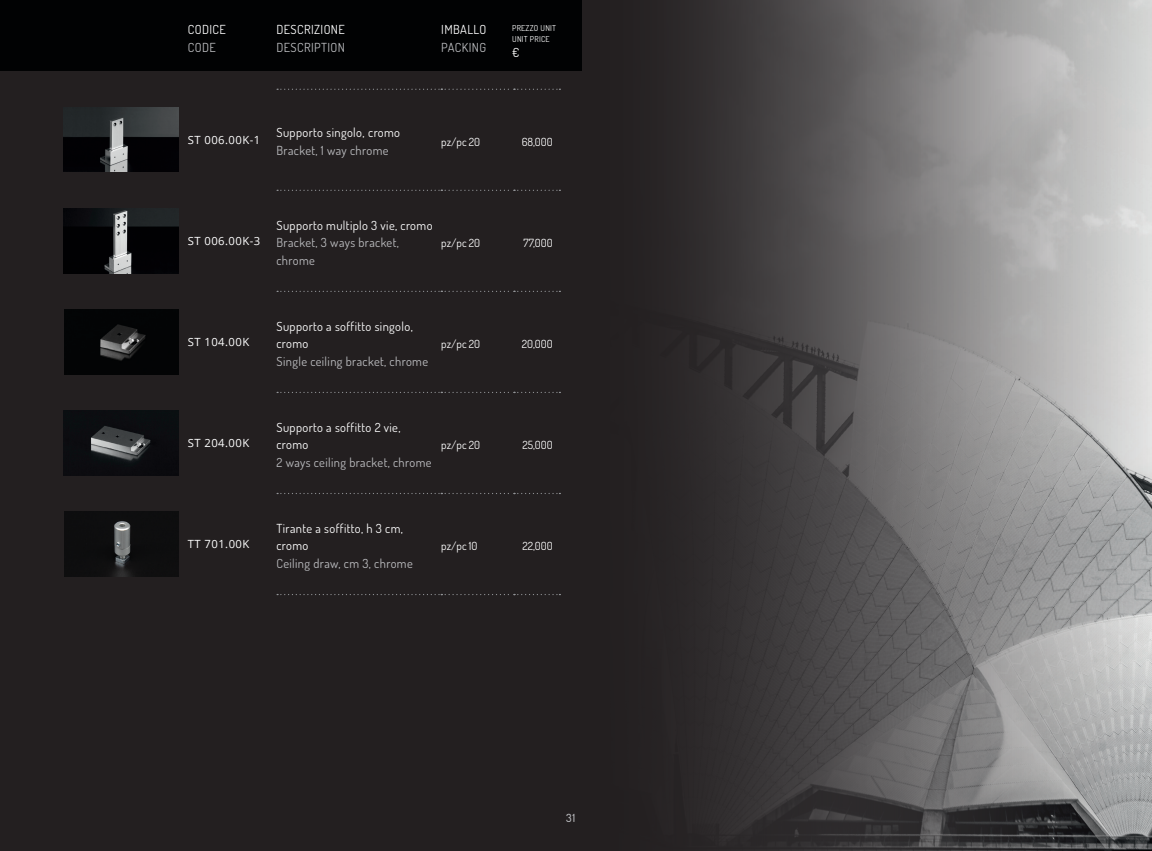
<style>
.page{position:relative;width:1152px;height:851px;background:#fff}
.page>*{position:absolute;margin:0;border:0;box-sizing:border-box;transform-origin:0 0}
.t1{font:12.5px/17.5px "Dosis";letter-spacing:.03em;color:#bcbdc0}
.Normale{font:12.5px/17.5px "Dosis";letter-spacing:.03em;color:#fff}
.t2{font:11.25px "Dosis";color:#fff}
.t3{font:11.25px "Open Sans";letter-spacing:.04em;color:#fff}
.t4{font:500 11.25px "Dosis";color:#bcbdc0}
.t5{font:8.12px/11.2px "Dosis";letter-spacing:.03em;color:#fff}
.s1{color:#fff}
</style>
<div class="page">
<div style="left:0;top:0;width:1152px;height:850px;background:#231f20"></div>
<div style="left:0;top:0;width:581px;height:71px;background:#010203"></div>
<svg style="left:277px;top:594px;width:283px;height:1px"></svg>
<svg style="left:277px;top:89px;width:283px;height:1px"></svg>
<svg style="left:277px;top:190px;width:283px;height:1px"></svg>
<svg style="left:277px;top:392px;width:283px;height:1px"></svg>
<svg style="left:277px;top:493px;width:283px;height:1px"></svg>
<svg style="left:277px;top:291px;width:283px;height:1px"></svg>
<img style="left:64px;top:108px;width:115px;height:64px">
<img style="left:64px;top:209px;width:115px;height:64px">
<img style="left:64px;top:310px;width:114px;height:64px">
<img style="left:64px;top:411px;width:115px;height:64px">
<img style="left:64px;top:511px;width:114px;height:65px">
<img style="left:581px;top:0;width:571px;height:850px">
<p class="Normale" style="left:188px;top:20px;width:39px">CODICE</p>
<p class="t1" style="left:188px;top:38px;width:29px">CODE</p>
<p class="Normale" style="left:276px;top:20px;width:70px">DESCRIZIONE</p>
<p class="t1" style="left:276px;top:38px;width:70px">DESCRIPTION</p>
<p class="Normale" style="left:441px;top:20px;width:47px">IMBALLO</p>
<p class="t1" style="left:441px;top:38px;width:46px">PACKING</p>
<p class="t5" style="left:512px;top:22px;width:45px">PREZZO UNIT<br>UNIT PRICE</p>
<p class="Normale" style="left:512px;top:44px;width:9px">€</p>
<p class="t3" style="left:188px;top:132px;width:74px">ST 006.00K-1</p>
<p class="Normale" style="left:276px;top:124px;width:125px">Supporto singolo, cromo</p>
<p class="t1" style="left:276px;top:141px;width:114px">Bracket, 1 way chrome</p>
<p class="t2" style="left:441px;top:134px;width:40px">pz/pc 20</p>
<p class="t2" style="left:522px;top:134px;width:33px">68,000</p>
<p class="t3" style="left:188px;top:233px;width:74px">ST 006.00K-3</p>
<p class="t1" style="left:276px;top:216px;width:158px"><span class="s1">Supporto multiplo 3 vie, cromo<br></span>Bracket, 3 ways bracket, chrome</p>
<p class="t2" style="left:441px;top:235px;width:40px">pz/pc 20</p>
<p class="t2" style="left:523px;top:235px;width:31px">77,000</p>
<p class="t3" style="left:188px;top:334px;width:63px">ST 104.00K</p>
<p class="Normale" style="left:276px;top:317px;width:138px">Supporto a soffitto singolo, cromo</p>
<p class="t1" style="left:276px;top:352px;width:153px">Single ceiling bracket, chrome</p>
<p class="t2" style="left:441px;top:336px;width:40px">pz/pc 20</p>
<p class="t2" style="left:522px;top:336px;width:32px">20,000</p>
<p class="t3" style="left:188px;top:435px;width:63px">ST 204.00K</p>
<p class="Normale" style="left:276px;top:418px;width:126px">Supporto a soffitto 2 vie, cromo</p>
<p class="t1" style="left:276px;top:453px;width:157px">2 ways ceiling bracket, chrome</p>
<p class="t2" style="left:441px;top:437px;width:40px">pz/pc 20</p>
<p class="t2" style="left:522px;top:437px;width:32px">25,000</p>
<p class="t3" style="left:188px;top:536px;width:63px">TT 701.00K</p>
<p class="Normale" style="left:276px;top:519px;width:128px">Tirante a soffitto, h 3 cm, cromo</p>
<p class="t1" style="left:276px;top:554px;width:138px">Ceiling draw, cm 3, chrome</p>
<p class="t2" style="left:441px;top:538px;width:38px">pz/pc 10</p>
<p class="t2" style="left:522px;top:538px;width:32px">22,000</p>
<p class="t4" style="left:566px;top:810px;width:11px">31</p>
</div>
